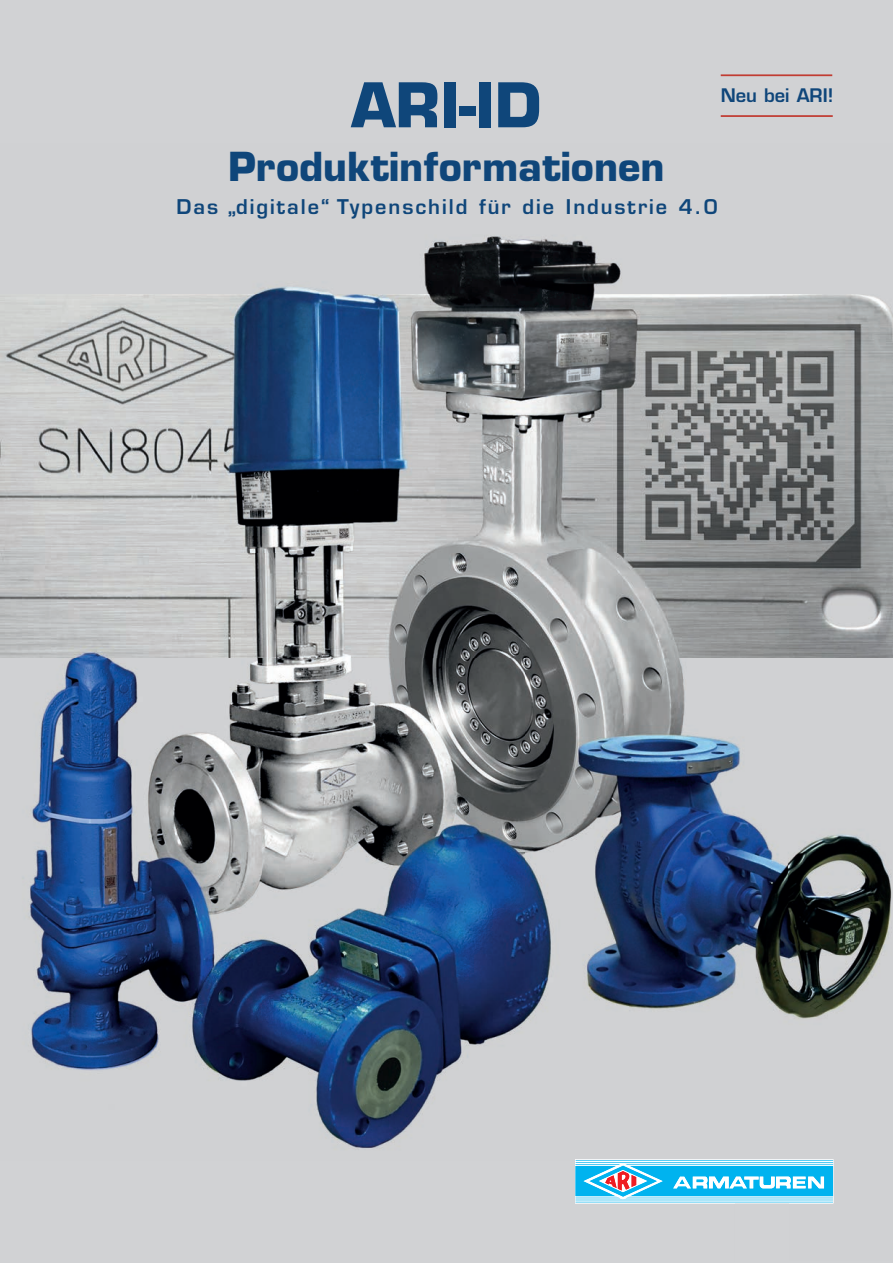
<style>
.page{position:relative;width:893px;height:1263px;background:#d1d2d4}
.page>*{position:absolute;margin:0;border:0;box-sizing:border-box;transform-origin:0 0}
.t1{font:700 60px "Eurostile LT Std";color:#0f467a}
.t2{font:700 39px "Eurostile LT Std";color:#0f467a}
.t3{font:600 19.8px "Eurostile LT Std";letter-spacing:.1em;color:#0f467a}
.t4{font:600 18.3px "Eurostile LT Std";color:#0f467a}
</style>
<div class="page">
<img style="left:254px;top:236px;width:368px;height:58px">
<img style="left:0;top:294px;width:788px;height:855px">
<img style="left:788px;top:294px;width:105px;height:910px">
<img style="left:735px;top:1203px;width:53px;height:1px">
<img style="left:575px;top:1159px;width:258px;height:44px">
<img style="left:575px;top:1160px;width:258px;height:42px">
<svg style="left:673px;top:1176px;width:151px;height:12px;background:#94dff8"></svg>
<svg style="left:583px;top:1163px;width:80px;height:36px;background:#6ebde0"></svg>
<hr style="left:721px;top:74px;width:111px;height:2px;background:#c13c32">
<hr style="left:721px;top:115px;width:112px;height:2px;background:#c13c32">
<h1 class="t1" style="left:351px;top:68px;width:192px">ARI-ID</h1>
<h2 class="t2" style="left:228px;top:143px;width:438px">Produktinformationen</h2>
<p class="t3" style="left:177px;top:194px;width:543px">Das „digitale“ Typenschild für die Industrie 4.0</p>
<p class="t4" style="left:721px;top:84px;width:114px">Neu bei ARI!</p>
</div>
